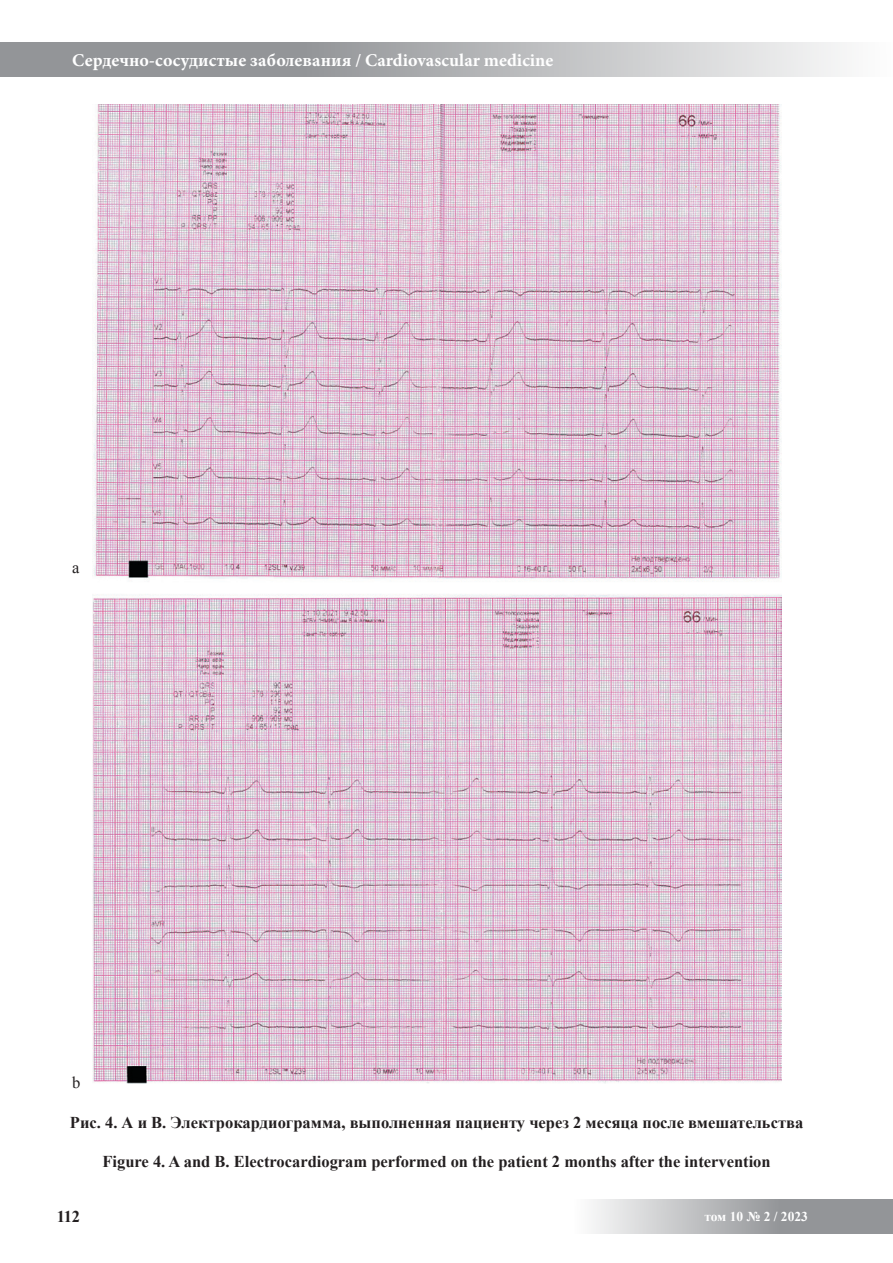
<style>
.page{position:relative;width:893px;height:1263px;background:#fff}
.page>*{position:absolute;margin:0;border:0;box-sizing:border-box;transform-origin:0 0}
.t1{font:700 18px "Minion Pro";color:#fff}
.t2{font:700 16.5px "Times New Roman";color:#231f20}
.t3{font:16.5px "Times New Roman";color:#231f20}
.t4{font:700 13.5px "Times New Roman";color:#fff}
</style>
<div class="page">
<svg style="left:592px;top:1199px;width:301px;height:34px;background:#b1b2b5"></svg>
<svg style="left:0;top:43px;width:842px;height:34px;background:#b2b3b5"></svg>
<img style="left:92px;top:104px;width:689px;height:980px">
<p class="t1" style="left:72px;top:48px;width:483px">Сердечно-сосудистые заболевания / Cardiovascular medicine</p>
<p class="t3" style="left:72px;top:556px;width:9px">a</p>
<p class="t3" style="left:72px;top:1071px;width:10px">b</p>
<p class="t2" style="left:70px;top:1110px;width:735px">Рис. 4. А и B. Электрокардиограмма, выполненная пациенту через 2 месяца после вмешательства</p>
<p class="t2" style="left:102px;top:1150px;width:670px">Figure 4. A and B. Electrocardiogram performed on the patient 2 months after the intervention</p>
<p class="t2" style="left:57px;top:1205px;width:25px">112</p>
<p class="t4" style="left:704px;top:1207px;width:105px">том 10 № 2 / 2023</p>
</div>
